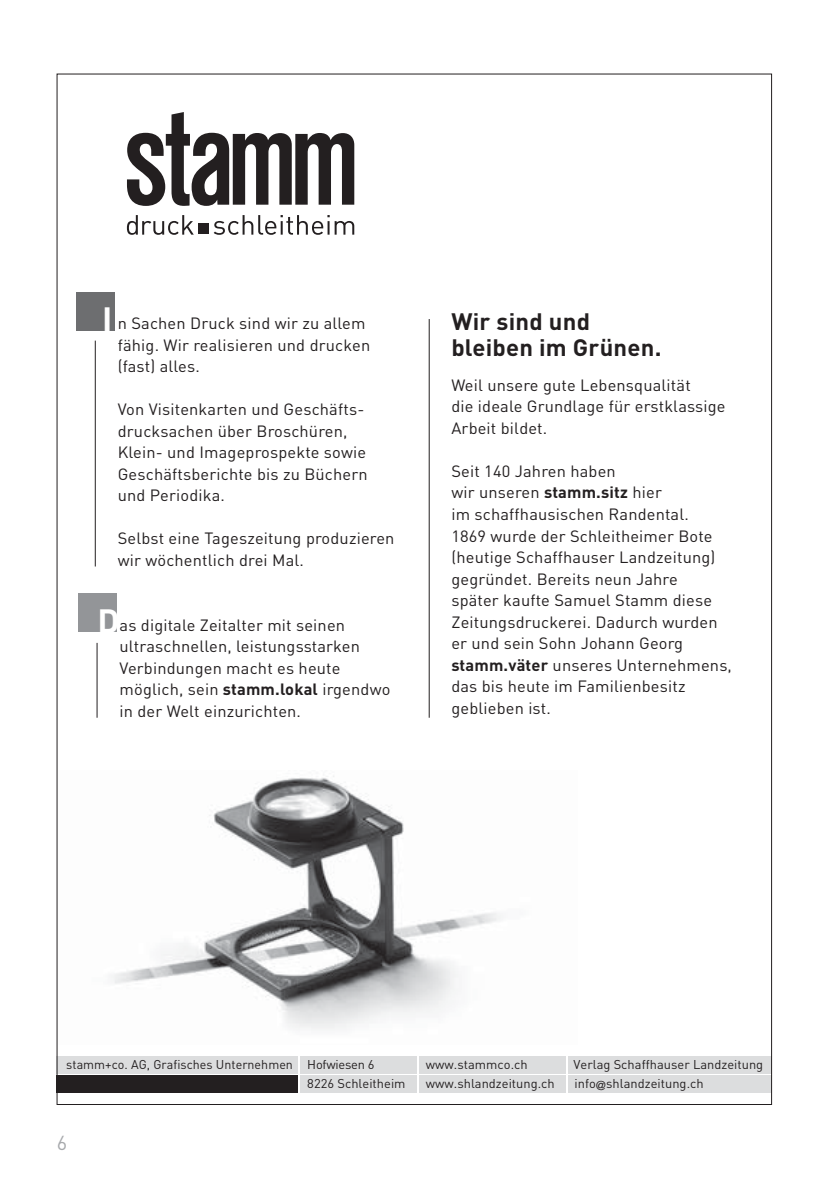
<style>
.page{position:relative;width:840px;height:1191px;background:#fff}
.page>*{position:absolute;margin:0;border:0;box-sizing:border-box;transform-origin:0 0}
.t1{font:700 33.2px "DIN";color:#fff}
.t2{font:700 23.4px/25.4px "DIN";letter-spacing:.01em;color:#231f20}
.t3{font:20px "DIN";color:#a7a9ac}
.t4{font:16.2px/21.6px "DIN";letter-spacing:.01em;color:#231f20}
.t5{font:12.6px/19.6px "DIN";color:#231f20}
.s1{font-weight:700;font-size:33.2px;color:#fff}
.s2{font-weight:700}
.s3{font-family:"Helvetica Neue"}
</style>
<div class="page">
<div style="left:300px;top:1055px;width:117px;height:18px;background:#dcddde"></div>
<div style="left:300px;top:1075px;width:117px;height:18px;background:#dcddde"></div>
<div style="left:419px;top:1055px;width:146px;height:18px;background:#dcddde"></div>
<div style="left:419px;top:1075px;width:146px;height:18px;background:#dcddde"></div>
<div style="left:567px;top:1055px;width:204px;height:18px;background:#dcddde"></div>
<div style="left:567px;top:1075px;width:204px;height:18px;background:#dcddde"></div>
<div style="left:57px;top:1055px;width:241px;height:18px;background:#dcddde"></div>
<div style="left:57px;top:1075px;width:241px;height:18px;background:#231f20"></div>
<svg style="left:127px;top:112px;width:227px;height:94px"></svg>
<div style="left:197px;top:223px;width:11px;height:11px;background:#231f20"></div>
<svg style="left:127px;top:215px;width:67px;height:20px"></svg>
<svg style="left:213px;top:215px;width:141px;height:20px"></svg>
<img style="left:111px;top:776px;width:390px;height:254px">
<div style="left:76px;top:292px;width:39px;height:38px;background:#6d6e70"></div>
<hr style="left:95px;top:341px;width:1px;height:225px;background:#231f20">
<div style="left:78px;top:594px;width:39px;height:38px;background:#939598"></div>
<hr style="left:428px;top:319px;width:1px;height:398px;background:#231f20">
<hr style="left:97px;top:643px;width:1px;height:74px;background:#231f20">
<h1 class="t1" style="left:102px;top:307px;width:12px">I</h1>
<p class="t4" style="left:118px;top:314px;width:254px">n Sachen Druck sind wir zu allem fähig. Wir realisieren und drucken (fast) alles.</p>
<p class="t4" style="left:118px;top:400px;width:251px">Von Visitenkarten und Geschäfts&shy;drucksachen über Broschüren,<br>Klein- und Imageprospekte sowie<br>Geschäftsberichte bis zu Büchern und Periodika.</p>
<p class="t4" style="left:118px;top:529px;width:278px">Selbst eine Tageszeitung produzieren wir wöchentlich drei Mal.</p>
<p class="t4" style="left:119px;top:616px;width:272px;text-indent:-22px"><span class="s1">D</span>as digitale Zeitalter mit seinen ultraschnellen, leistungsstarken<br>Verbindungen macht es heute möglich, sein <span class="s2">stamm.lokal</span> irgendwo in der Welt einzurichten.</p>
<h2 class="t2" style="left:451px;top:312px;width:211px">Wir sind und bleiben im Grünen.</h2>
<p class="t4" style="left:451px;top:376px;width:275px">Weil unsere gute Lebensqualität<br>die ideale Grundlage für erstklassige<br>Arbeit bildet.</p>
<p class="t4" style="left:451px;top:462px;width:282px">Seit 140 Jahren haben<br>wir unseren <span class="s2">stamm.sitz</span> hier<br>im schaffhausischen Randental.<br>1869 wurde der Schleitheimer Bote (heutige Schaffhauser Landzeitung) gegründet. Bereits neun Jahre<br>später kaufte Samuel Stamm diese<br>Zeitungs druck erei. Dadurch wurden er und sein Sohn Johann Georg <span class="s2">stamm.väter</span> unseres Unter nehmens, das bis heute im Familienbesitz geblieben ist.</p>
<p class="t5" style="left:307px;top:1055px;width:100px;text-indent:-241px">stamm+co. AG, Grafisches Unternehmen Hofwiesen 6<br>8226 Schleitheim</p>
<p class="t5" style="left:573px;top:1055px;width:191px">Verlag Schaffhauser Landzeitung</p>
<p class="t5" style="left:425px;top:1056px;width:103px">www.stammco.ch</p>
<p class="t5" style="left:425px;top:1075px;width:130px">www.shlandzeitung.ch</p>
<p class="t5" style="left:574px;top:1075px;width:131px">info<span class="s3">@</span>shlandzeitung.ch</p>
<p class="t3" style="left:57px;top:1135px;width:12px">6</p>
</div>
